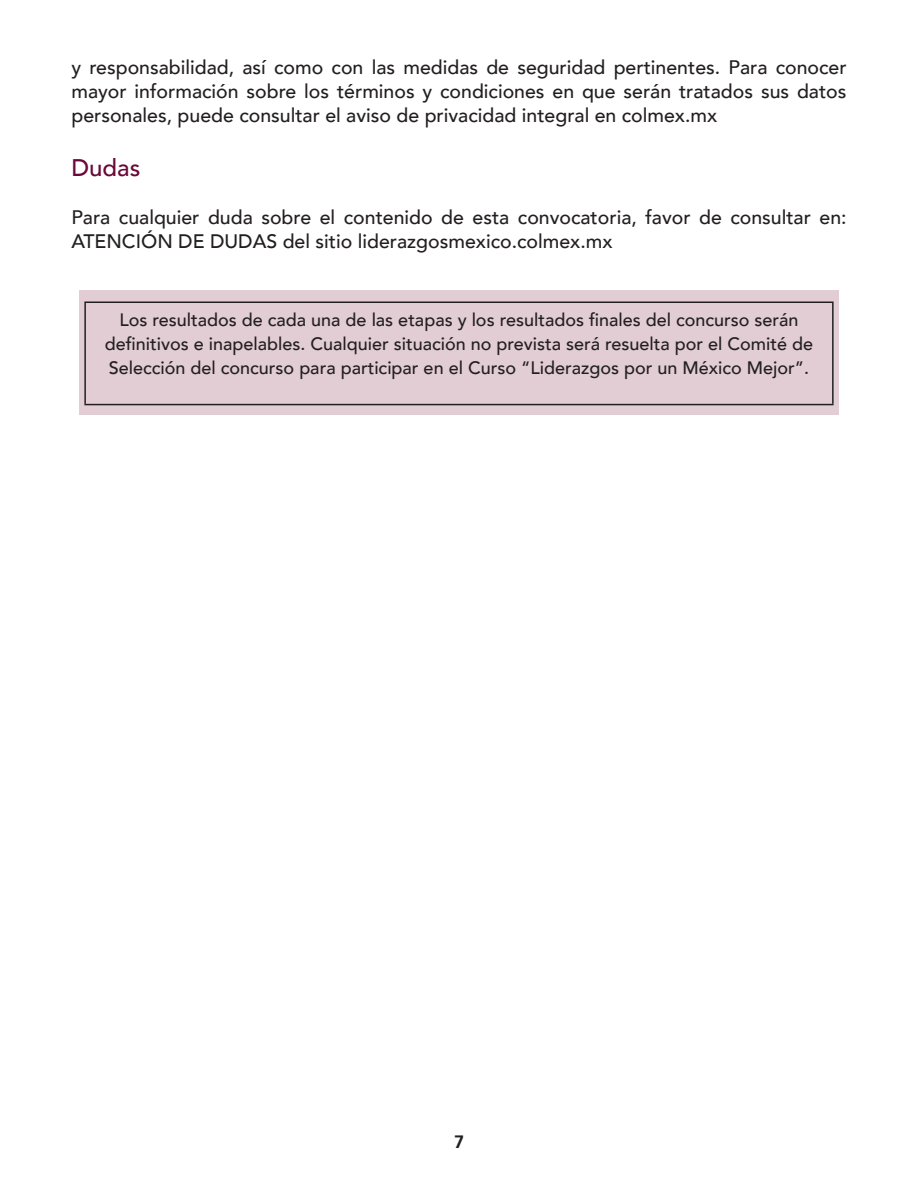
<style>
.page{position:relative;width:918px;height:1188px;background:#fff}
.page>*{position:absolute;margin:0;border:0;box-sizing:border-box;transform-origin:0 0}
.Estilo_de_párrafo_1{font:500 24px "Avenir";color:#6b0837}
.Estilo_de_párrafo_3{font:500 19.5px/24px "Avenir";color:#231f20;text-align:justify}
.Estilo_de_párrafo_3-2{font:500 18px/24px "Avenir";color:#231f20;text-align:center}
.t1{font:700 18px "Frutiger";color:#231f20}
</style>
<div class="page">
<div style="left:79px;top:290px;width:760px;height:125px;background:#e1cdd3"></div>
<hr style="left:84px;top:302px;width:750px;height:1px;background:#231f20">
<hr style="left:84px;top:303px;width:2px;height:101px;background:#231f20">
<hr style="left:832px;top:303px;width:2px;height:101px;background:#231f20">
<hr style="left:84px;top:404px;width:750px;height:1px;background:#231f20">
<p class="Estilo_de_párrafo_3" style="left:71px;top:54px;width:777px">y responsabilidad, así como con las medidas de seguridad pertinentes. Para conocer mayor información sobre los términos y condiciones en que serán tratados sus datos personales, puede consultar el aviso de privacidad integral en colmex.mx</p>
<p class="Estilo_de_párrafo_1" style="left:71px;top:146px;width:70px">Dudas</p>
<p class="Estilo_de_párrafo_3" style="left:71px;top:204px;width:777px">Para cualquier duda sobre el contenido de esta convocatoria, favor de consultar en:<br>ATENCIÓN DE DUDAS del sitio liderazgosmexico.colmex.mx</p>
<p class="Estilo_de_párrafo_3-2" style="left:105px;top:307px;width:710px">Los resultados de cada una de las etapas y los resultados finales del concurso serán definitivos e inapelables. Cualquier situación no prevista será resuelta por el Comité de<br>Selección del concurso para participar en el Curso “Liderazgos por un México Mejor”.</p>
<p class="t1" style="left:454px;top:1131px;width:12px">7</p>
</div>
